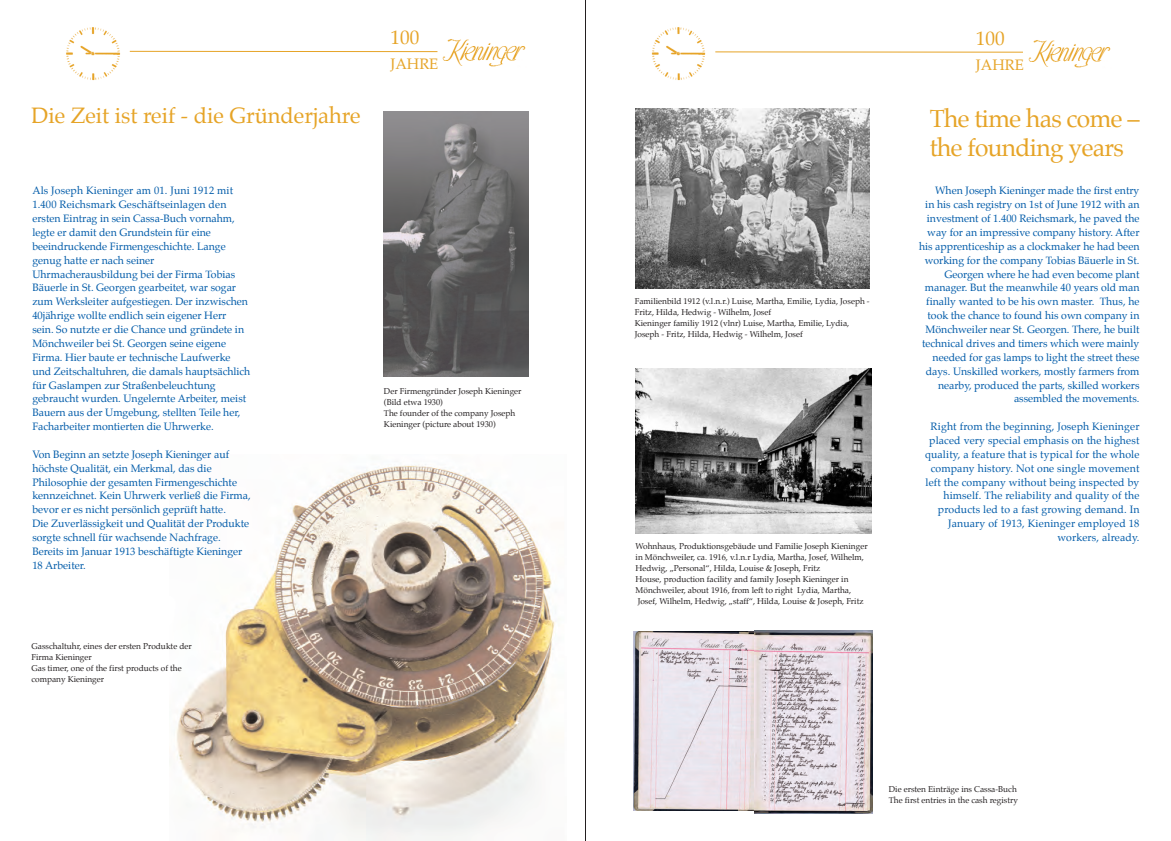
<style>
.page{position:relative;width:1171px;height:841px;background:#fff}
.page>*{position:absolute;margin:0;border:0;box-sizing:border-box;transform-origin:0 0}
.t1{font:24.5px/28.9px "Palatino";letter-spacing:-.025em;color:#e6a427}
.t2{font:21.88px "Palatino";color:#e6a427}
.t3{font:19.25px "Palatino";color:#e6a427}
.t4{font:14.88px "Palatino";color:#e6a427}
.t5{font:10.5px/13.8px "Palatino";color:#015ba9;text-align:right}
.t6{font:8.31px/10.9px "Palatino";color:#231f20}
</style>
<div class="page">
<img style="left:384px;top:112px;width:144px;height:265px">
<img style="left:176px;top:464px;width:379px;height:376px">
<img style="left:635px;top:109px;width:234px;height:179px">
<img style="left:635px;top:369px;width:237px;height:165px">
<img style="left:755px;top:630px;width:117px;height:183px">
<img style="left:633px;top:632px;width:121px;height:178px">
<svg style="left:129px;top:51px;width:309px;height:1px"></svg>
<img style="left:442px;top:39px;width:84px;height:28px">
<img style="left:66px;top:27px;width:55px;height:54px">
<svg style="left:715px;top:51px;width:308px;height:2px"></svg>
<img style="left:1028px;top:40px;width:83px;height:28px">
<img style="left:651px;top:27px;width:55px;height:54px">
<hr style="left:585px;top:0;width:1px;height:841px;background:#231f20">
<h3 class="t3" style="left:390px;top:28px;width:30px">100</h3>
<h3 class="t4" style="left:390px;top:57px;width:49px">JAHRE</h3>
<h3 class="t3" style="left:976px;top:29px;width:30px">100</h3>
<h3 class="t4" style="left:976px;top:57px;width:49px">JAHRE</h3>
<h2 class="t2" style="left:31px;top:105px;width:331px">Die Zeit ist reif - die Gründerjahre</h2>
<h1 class="t1" style="left:930px;top:106px;width:211px">The time has come – the founding years</h1>
<p class="t5" style="left:32px;top:185px;width:219px;text-align:left">Als Joseph Kieninger am 01. Juni 1912 mit 1.400 Reichsmark Geschäftseinlagen den ersten Eintrag in sein Cassa-Buch vornahm, legte er damit den Grundstein für eine beeindruckende Firmengeschichte. Lange genug hatte er nach seiner Uhrmacherausbildung bei der Firma Tobias Bäuerle in St. Georgen gearbeitet, war sogar zum Werksleiter aufgestiegen. Der inzwischen 40jährige wollte endlich sein eigener Herr<br>sein. So nutzte er die Chance und gründete in Mönchweiler bei St. Georgen seine eigene Firma. Hier baute er technische Laufwerke und Zeitschaltuhren, die damals hauptsächlich für Gaslampen zur Straßenbeleuchtung gebraucht wurden. Ungelernte Arbeiter, meist Bauern aus der Umgebung, stellten Teile her, Facharbeiter montierten die Uhrwerke.</p>
<p class="t5" style="left:32px;top:448px;width:220px;text-align:left">Von Beginn an setzte Joseph Kieninger auf höchste Qualität, ein Merkmal, das die Philosophie der gesamten Firmengeschichte kennzeichnet. Kein Uhrwerk verließ die Firma, bevor er es nicht persönlich geprüft hatte.<br>Die Zuverlässigkeit und Qualität der Produkte sorgte schnell für wachsende Nachfrage.<br>Bereits im Januar 1913 beschäftigte Kieninger 18 Arbeiter.</p>
<p class="t6" style="left:31px;top:642px;width:162px">Gasschaltuhr, eines der ersten Produkte der<br>Firma Kieninger<br>Gas timer, one of the first products of the company Kieninger</p>
<p class="t6" style="left:384px;top:386px;width:139px">Der Firmengründer Joseph Kieninger (Bild etwa 1930)<br>The founder of the company Joseph<br>Kieninger (picture about 1930)</p>
<p class="t6" style="left:635px;top:296px;width:236px">Familienbild 1912 (v.l.n.r.) Luise, Martha, Emilie, Lydia, Joseph - Fritz, Hilda, Hedwig - Wilhelm, Josef<br>Kieninger familiy 1912 (vlnr) Luise, Martha, Emilie, Lydia, Joseph - Fritz, Hilda, Hedwig - Wilhelm, Josef</p>
<p class="t6" style="left:635px;top:541px;width:233px">Wohnhaus, Produktionsgebäude und Familie Joseph Kieninger in Mönchweiler, ca. 1916, v.l.n.r Lydia, Martha, Josef, Wilhelm, Hedwig, „Personal“, Hilda, Louise &amp; Joseph, Fritz<br>House, production facility and family Joseph Kieninger in Mönchweiler, about 1916, from left to right Lydia, Martha, Josef, Wilhelm, Hedwig, „staff“, Hilda, Louise &amp; Joseph, Fritz</p>
<p class="t5" style="left:919px;top:185px;width:222px">When Joseph Kieninger made the first entry<br>in his cash registry on 1st of June 1912 with an investment of 1.400 Reichsmark, he paved the way for an impressive company history. After his apprenticeship as a clockmaker he had been working for the company Tobias Bäuerle in St.<br>Georgen where he had even become plant manager. But the meanwhile 40 years old man finally wanted to be his own master. Thus, he took the chance to found his own company in Mönchweiler near St. Georgen. There, he built technical drives and timers which were mainly needed for gas lamps to light the street these days. Unskilled workers, mostly farmers from nearby, produced the parts, skilled workers assembled the movements.</p>
<p class="t5" style="left:925px;top:420px;width:216px">Right from the beginning, Joseph Kieninger placed very special emphasis on the highest quality, a feature that is typical for the whole company history. Not one single movement left the company without being inspected by himself. The reliability and quality of the products led to a fast growing demand. In January of 1913, Kieninger employed 18 workers, already.</p>
<p class="t6" style="left:889px;top:785px;width:131px">Die ersten Einträge ins Cassa-Buch<br>The first entries in the cash registry</p>
</div>
